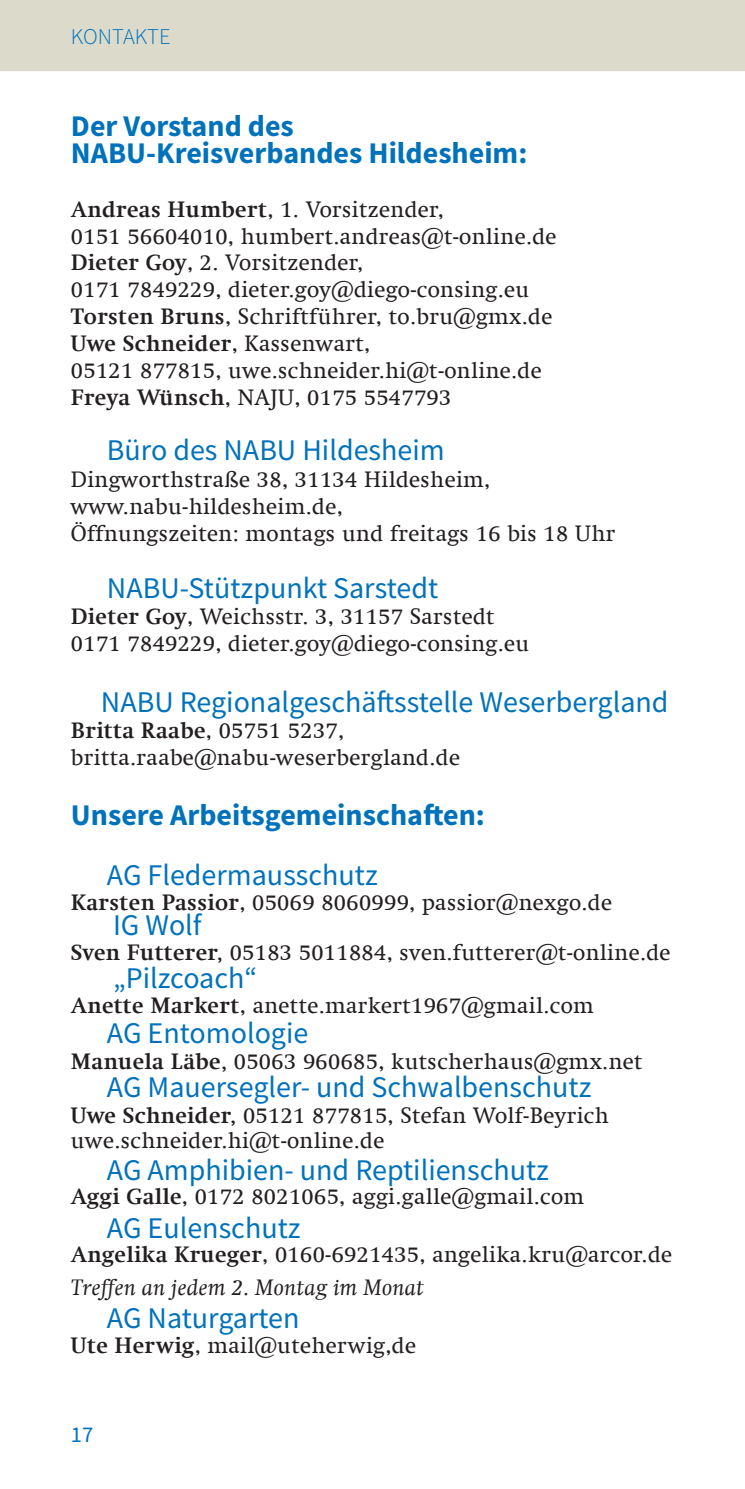
<style>
.page{position:relative;width:745px;height:1489px;background:#fff}
.page>*{position:absolute;margin:0;border:0;box-sizing:border-box;transform-origin:0 0}
.t1{font:30px "Source Sans Pro";color:#0072bc}
.t2{font:700 30px/27px "Source Sans Pro";color:#0072bc}
.t3{font:22.5px/27px "Swift Com";letter-spacing:.015em;color:#231f20}
.t4{font:300 22.5px "Source Sans Pro";color:#0072bc}
.t5{font:22.5px "Source Sans Pro";color:#0072bc}
.s1{font-weight:700}
.s2{font-style:italic}
</style>
<div class="page">
<div style="left:0;top:0;width:744px;height:71px;background:#dcdbcb"></div>
<p class="t4" style="left:71px;top:23px;width:101px">KONTAKTE</p>
<h1 class="t2" style="left:71px;top:115px;width:457px">Der Vorstand des<br>NABU-Kreisverbandes Hildesheim:</h1>
<p class="t3" style="left:71px;top:196px;width:487px"><span class="s1">Andreas Humbert</span>, 1. Vorsitzender,<br>0151 56604010, humbert.andreas@t-online.de <span class="s1">Dieter Goy</span>, 2. Vorsitzender,<br>0171 7849229, dieter.goy@diego-consing.eu <span class="s1">Torsten Bruns</span>, Schriftführer, to.bru@gmx.de <span class="s1">Uwe Schneider</span>, Kassenwart,<br>05121 877815, uwe.schneider.hi@t-online.de <span class="s1">Freya Wünsch</span>, NAJU, 0175 5547793</p>
<h1 class="t1" style="left:107px;top:438px;width:339px">Büro des NABU Hildesheim</h1>
<p class="t3" style="left:71px;top:466px;width:545px">Dingworthstraße 38, 31134 Hildesheim, www.nabu-hildesheim.de,<br>Öffnungszeiten: montags und freitags 16 bis 18 Uhr</p>
<h1 class="t1" style="left:107px;top:576px;width:332px">NABU-Stützpunkt Sarstedt</h1>
<p class="t3" style="left:71px;top:603px;width:459px"><span class="s1">Dieter Goy</span>, Weichsstr. 3, 31157 Sarstedt<br>0171 7849229, dieter.goy@diego-consing.eu</p>
<h1 class="t1" style="left:101px;top:690px;width:568px">NABU Regionalgeschäftsstelle Weserbergland</h1>
<p class="t3" style="left:71px;top:717px;width:390px"><span class="s1">Britta Raabe</span>, 05751 5237, britta.raabe@nabu-weserbergland.de</p>
<h1 class="t2" style="left:71px;top:804px;width:415px">Unsere Arbeitsgemeinschaften:</h1>
<h1 class="t1" style="left:107px;top:863px;width:272px">AG Fledermausschutz</h1>
<p class="t3" style="left:71px;top:889px;width:542px"><span class="s1">Karsten Passior</span>, 05069 8060999, passior@nexgo.de</p>
<h1 class="t1" style="left:113px;top:914px;width:90px">IG Wolf</h1>
<p class="t3" style="left:71px;top:939px;width:600px"><span class="s1">Sven Futterer,</span> 05183 5011884, sven.futterer@t-online.de</p>
<h1 class="t1" style="left:113px;top:966px;width:146px">„Pilzcoach“</h1>
<p class="t3" style="left:71px;top:992px;width:524px"><span class="s1">Anette Markert</span>, anette.markert1967@gmail.com</p>
<h1 class="t1" style="left:107px;top:1021px;width:203px">AG Entomologie</h1>
<p class="t3" style="left:71px;top:1048px;width:572px"><span class="s1">Manuela Läbe,</span> 05063 960685, kutscherhaus@gmx.net</p>
<h1 class="t1" style="left:107px;top:1075px;width:485px">AG Mauersegler- und Schwalbenschutz</h1>
<p class="t3" style="left:71px;top:1102px;width:539px;line-height:25.5px"><span class="s1">Uwe Schneider,</span> 05121 877815, Stefan Wolf-Beyrich uwe.schneider.hi@t-online.de</p>
<h1 class="t1" style="left:107px;top:1158px;width:443px">AG Amphibien- und Reptilienschutz</h1>
<p class="t3" style="left:71px;top:1183px;width:514px"><span class="s1">Aggi Galle</span>, 0172 8021065, aggi.galle@gmail.com</p>
<h1 class="t1" style="left:107px;top:1216px;width:195px">AG Eulenschutz</h1>
<p class="t3" style="left:71px;top:1237px;width:602px;line-height:33.2px"><span class="s1">Angelika Krueger</span>, 0160-6921435, angelika.kru@arcor.de<br><span class="s2">Treffen an jedem 2. Montag im Monat</span></p>
<h1 class="t1" style="left:107px;top:1306px;width:194px">AG Naturgarten</h1>
<p class="t3" style="left:71px;top:1331px;width:346px"><span class="s1">Ute Herwig</span>, mail@uteherwig,de</p>
<p class="t5" style="left:71px;top:1425px;width:24px">17</p>
</div>
